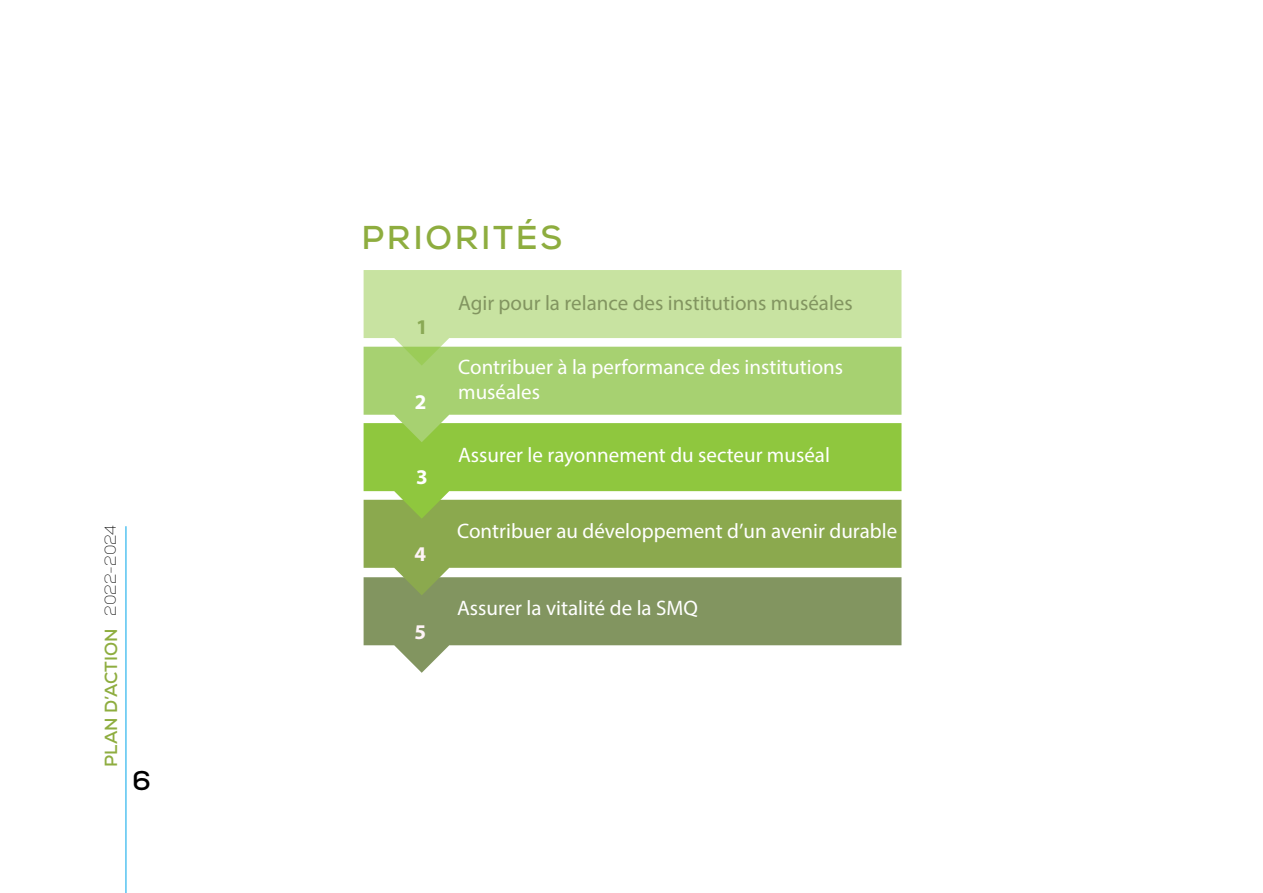
<style>
.page{position:relative;width:1263px;height:893px;background:#fff}
.page>*{position:absolute;margin:0;border:0;box-sizing:border-box;transform-origin:0 0}
.t1{font:700 33px "Nexa";letter-spacing:.08em;color:#8ead3f}
.t2{font:700 27px "Nexa";color:#000}
.t3{font:21px/25.2px "Myriad Pro";color:#fff}
.t4{font:21px "Myriad Pro";color:#829560}
.t5{font:700 21px "Myriad Pro";color:#fef3f7}
.t6{font:700 21px "Myriad Pro";color:#fff}
.t7{font:700 21px "Myriad Pro";color:#8aa955}
.t8{font:700 17.55px "Nexa";color:#8ead3f}
.s1{font-weight:100;font-size:15.75px;color:#000}
</style>
<div class="page">
<svg style="left:364px;top:595px;width:537px;height:78px;fill:#829560"></svg>
<svg style="left:364px;top:519px;width:537px;height:76px;background:#96ae66"></svg>
<hr style="left:126px;top:526px;width:1px;height:367px;background:#00a6e9">
<svg style="left:364px;top:442px;width:537px;height:77px;background:#99c555"></svg>
<svg style="left:364px;top:366px;width:537px;height:76px;background:#aad373"></svg>
<svg style="left:364px;top:270px;width:537px;height:96px;background:#c5e19e"></svg>
<p class="t8" style="left:100px;top:767px;width:244px;rotate:-90deg">PLAN D’ACTION <span class="s1">2022-2024</span></p>
<p class="t2" style="left:132px;top:763px;width:20px">6</p>
<h1 class="t1" style="left:361px;top:216px;width:202px">PRIORITÉS</h1>
<p class="t7" style="left:416px;top:313px;width:13px">1</p>
<p class="t6" style="left:415px;top:388px;width:13px">2</p>
<p class="t6" style="left:416px;top:463px;width:13px">3</p>
<p class="t5" style="left:415px;top:540px;width:13px">4</p>
<p class="t5" style="left:415px;top:618px;width:13px">5</p>
<p class="t4" style="left:458px;top:290px;width:396px">Agir pour la relance des institutions muséales</p>
<p class="t3" style="left:458px;top:354px;width:386px">Contribuer à la performance des institutions muséales</p>
<p class="t3" style="left:458px;top:442px;width:373px">Assurer le rayonnement du secteur muséal</p>
<p class="t3" style="left:457px;top:518px;width:442px">Contribuer au développement d’un avenir durable</p>
<p class="t3" style="left:457px;top:595px;width:242px">Assurer la vitalité de la SMQ</p>
</div>
